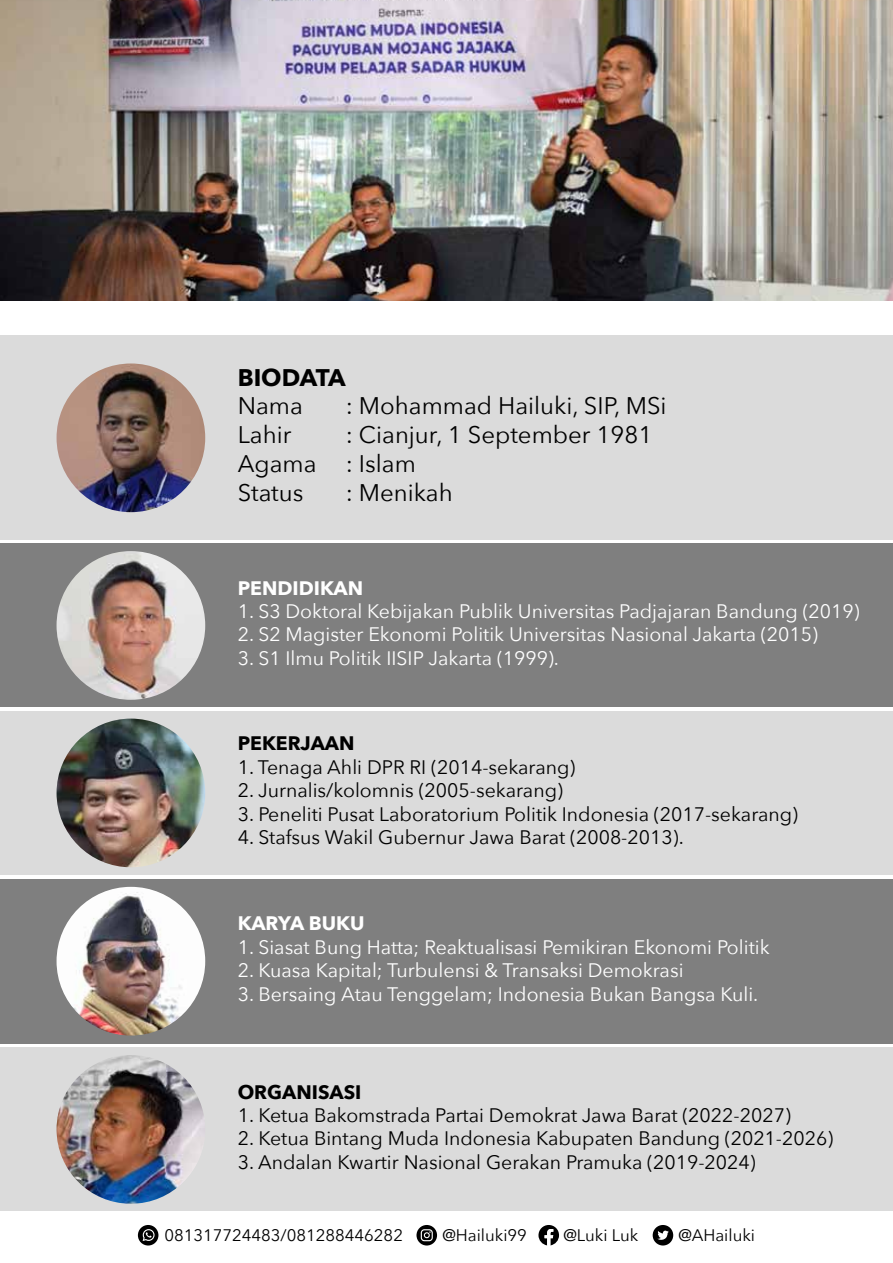
<style>
.page{position:relative;width:893px;height:1263px;background:#fff}
.page>*{position:absolute;margin:0;border:0;box-sizing:border-box;transform-origin:0 0}
.t1{font:24px/28.8px "Avenir Next";color:#000}
.t2{font:700 24px "Avenir Next";letter-spacing:-.01em;color:#000}
.t3{font:19.5px "Avenir Next";color:#000}
.t4{font:19.5px "Avenir Next";color:#fff}
.t5{font:700 19.5px "Avenir Next";color:#fff}
.t6{font:700 19.5px "Avenir Next";color:#000}
.t7{font:16.65px "Avenir Next";color:#000}
</style>
<div class="page">
<div style="left:0;top:335px;width:893px;height:205px;background:#dbdbdb"></div>
<div style="left:0;top:544px;width:893px;height:163px;background:#7f7f7f"></div>
<div style="left:0;top:711px;width:893px;height:163px;background:#dbdbdb"></div>
<div style="left:0;top:879px;width:893px;height:164px;background:#7f7f7f"></div>
<div style="left:0;top:1047px;width:893px;height:164px;background:#dbdbdb"></div>
<img style="left:57px;top:363px;width:148px;height:149px;border-radius:74px">
<img style="left:57px;top:719px;width:148px;height:148px;border-radius:74px">
<img style="left:57px;top:1055px;width:148px;height:149px;border-radius:74px">
<img style="left:57px;top:551px;width:148px;height:149px;border-radius:74px">
<img style="left:57px;top:887px;width:148px;height:148px;border-radius:74px">
<img style="left:0;top:0;width:893px;height:300px">
<div style="left:653px;top:1225px;width:20px;height:20px;background:#000;border-radius:50%"></div>
<svg style="left:657px;top:1230px;width:12px;height:10px"></svg>
<svg style="left:416px;top:1225px;width:21px;height:20px"></svg>
<svg style="left:421px;top:1229px;width:12px;height:12px"></svg>
<svg style="left:538px;top:1225px;width:21px;height:20px"></svg>
<div style="left:138px;top:1225px;width:20px;height:20px;background:#000;border-radius:50%"></div>
<svg style="left:143px;top:1229px;width:12px;height:12px"></svg>
<p class="t2" style="left:238px;top:356px;width:110px">BIODATA</p>
<p class="t1" style="left:238px;top:391px;width:67px">Nama</p>
<p class="t1" style="left:346px;top:391px;width:322px">: Mohammad Hailuki, SIP, MSi</p>
<p class="t1" style="left:238px;top:419px;width:55px">Lahir</p>
<p class="t1" style="left:238px;top:419px;width:416px;text-indent:108px">: Cianjur, 1 September 1981<br>Agama : Islam<br>Status</p>
<p class="t1" style="left:346px;top:477px;width:109px">: Menikah</p>
<p class="t5" style="left:238px;top:571px;width:127px">PENDIDIKAN</p>
<p class="t4" style="left:238px;top:595px;width:623px">1. S3 Doktoral Kebijakan Publik Universitas Padjajaran Bandung (2019)</p>
<p class="t4" style="left:238px;top:618px;width:582px">2. S2 Magister Ekonomi Politik Universitas Nasional Jakarta (2015)</p>
<p class="t4" style="left:238px;top:642px;width:323px">3. S1 Ilmu Politik IISIP Jakarta (1999).</p>
<p class="t6" style="left:238px;top:727px;width:118px">PEKERJAAN</p>
<p class="t3" style="left:238px;top:751px;width:339px">1. Tenaga Ahli DPR RI (2014-sekarang)</p>
<p class="t3" style="left:238px;top:774px;width:327px">2. Jurnalis/kolomnis (2005-sekarang)</p>
<p class="t3" style="left:238px;top:797px;width:562px">3. Peneliti Pusat Laboratorium Politik Indonesia (2017-sekarang)</p>
<p class="t3" style="left:238px;top:821px;width:447px">4. Stafsus Wakil Gubernur Jawa Barat (2008-2013).</p>
<p class="t5" style="left:238px;top:907px;width:128px">KARYA BUKU</p>
<p class="t4" style="left:238px;top:930px;width:533px">1. Siasat Bung Hatta; Reaktualisasi Pemikiran Ekonomi Politik</p>
<p class="t4" style="left:238px;top:954px;width:447px">2. Kuasa Kapital; Turbulensi &amp; Transaksi Demokrasi</p>
<p class="t4" style="left:238px;top:977px;width:522px">3. Bersaing Atau Tenggelam; Indonesia Bukan Bangsa Kuli.</p>
<p class="t6" style="left:238px;top:1075px;width:125px">ORGANISASI</p>
<p class="t3" style="left:238px;top:1099px;width:555px">1. Ketua Bakomstrada Partai Demokrat Jawa Barat (2022-2027)</p>
<p class="t3" style="left:238px;top:1122px;width:597px">2. Ketua Bintang Muda Indonesia Kabupaten Bandung (2021-2026)</p>
<p class="t3" style="left:238px;top:1145px;width:519px">3. Andalan Kwartir Nasional Gerakan Pramuka (2019-2024)</p>
<p class="t7" style="left:164px;top:1221px;width:240px">081317724483/081288446282</p>
<p class="t7" style="left:442px;top:1221px;width:86px">@Hailuki99</p>
<p class="t7" style="left:563px;top:1221px;width:76px">@Luki Luk</p>
<p class="t7" style="left:678px;top:1221px;width:78px">@AHailuki</p>
</div>
